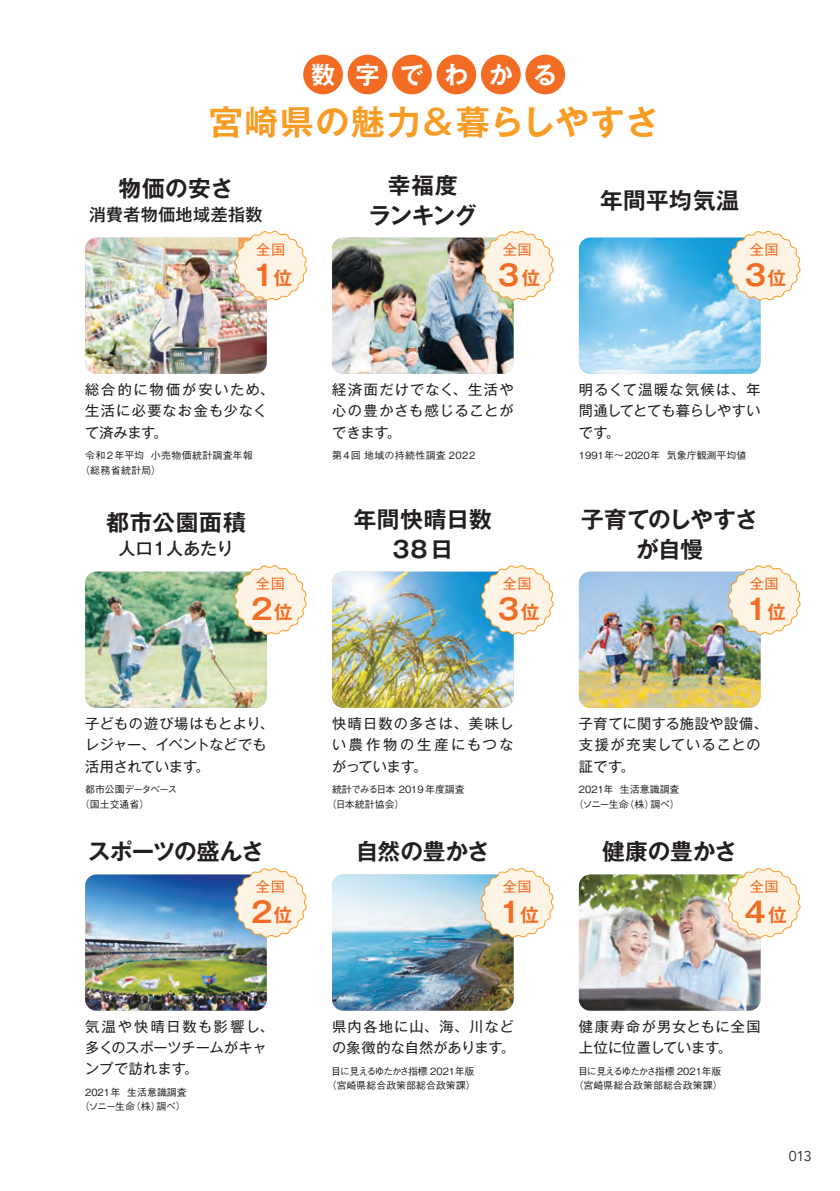
<style>
.page{position:relative;width:840px;height:1191px;background:#fff}
.page>*{position:absolute;margin:0;border:0;box-sizing:border-box;transform-origin:0 0}
.t1{font:700 34px "Gothic MB101 Pro De";letter-spacing:.04em;color:#f89c24}
.t2{font:700 28.4px "Gothic MB101 Pro De";color:#f36c24}
.t3{font:700 24px "Gothic MB101 Pro De";letter-spacing:.84em;color:#fff}
.t4{font:700 22.6px "Gothic MB101 Pro De";color:#231f20}
.t5{font:700 22.6px/29.8px "Gothic MB101 Pro De";letter-spacing:-.02em;color:#231f20;text-align:center}
.t6{font:700 22.6px/29.8px "Gothic MB101 Pro De";letter-spacing:.025em;color:#231f20;text-align:center}
.t7{font:700 22.6px "Gothic MB101 Pro De";letter-spacing:-.04em;color:#231f20}
.t8{font:700 22.6px/29.8px "Gothic MB101 Pro De";letter-spacing:-.03em;color:#231f20;text-align:center}
.t9{font:500 17px "Gothic MB101 Pro";letter-spacing:.02em;color:#231f20}
.t10{font:500 17px "Gothic MB101 Pro";letter-spacing:-.035em;color:#231f20}
.t11{font:14.2px/21.2px "Gothic MB101 Pro";letter-spacing:.04em;color:#231f20}
.t12{font:14.2px/21.2px "Gothic MB101 Pro";letter-spacing:.005em;color:#231f20}
.t13{font:14.2px/21.2px "Gothic MB101 Pro";letter-spacing:.095em;color:#231f20}
.t14{font:14.2px "Gothic MB101 Pro";letter-spacing:.045em;color:#f36c24}
.t15{font:14.2px "Avenir";color:#231f20}
.t16{font:500 10px/14.2px "Gothic BBB Pro";color:#231f20;text-align:center}
.t17{font:500 10px/14.2px "Gothic BBB Pro";letter-spacing:.03em;color:#231f20}
.t18{font:500 10px "Gothic BBB Pro";letter-spacing:.035em;color:#231f20}
.s1{font-size:18.4px}
</style>
<div class="page">
<img style="left:85px;top:238px;width:181px;height:136px">
<img style="left:85px;top:571px;width:181px;height:137px">
<img style="left:85px;top:874px;width:181px;height:136px">
<img style="left:332px;top:238px;width:181px;height:136px">
<img style="left:332px;top:571px;width:181px;height:137px">
<img style="left:332px;top:874px;width:181px;height:136px">
<img style="left:578px;top:238px;width:182px;height:136px">
<img style="left:578px;top:571px;width:182px;height:137px">
<img style="left:578px;top:874px;width:182px;height:136px">
<svg style="left:234px;top:231px;width:73px;height:69px;background:#faeddc"></svg>
<svg style="left:481px;top:231px;width:72px;height:69px;background:#f6ebdc"></svg>
<svg style="left:481px;top:868px;width:72px;height:69px;background:#f1e9dc"></svg>
<svg style="left:727px;top:868px;width:73px;height:69px;background:#faeedb"></svg>
<svg style="left:727px;top:565px;width:73px;height:70px;background:#f3ecde"></svg>
<svg style="left:234px;top:565px;width:72px;height:70px;background:#eee7d5"></svg>
<svg style="left:234px;top:868px;width:72px;height:69px;background:#eee7dd"></svg>
<svg style="left:727px;top:231px;width:73px;height:69px;background:#edebe0"></svg>
<svg style="left:481px;top:565px;width:72px;height:70px;background:#e9e8de"></svg>
<div style="left:303px;top:55px;width:40px;height:39px;background:#f36c24;border-radius:50%"></div>
<div style="left:347px;top:55px;width:40px;height:39px;background:#f36c24;border-radius:50%"></div>
<div style="left:392px;top:55px;width:39px;height:39px;background:#f36c24;border-radius:50%"></div>
<div style="left:436px;top:55px;width:40px;height:39px;background:#f36c24;border-radius:50%"></div>
<div style="left:480px;top:55px;width:40px;height:39px;background:#f36c24;border-radius:50%"></div>
<div style="left:525px;top:55px;width:40px;height:39px;background:#f36c24;border-radius:50%"></div>
<h3 class="t3" style="left:311px;top:55px;width:248px">数字でわかる</h3>
<h1 class="t1" style="left:209px;top:94px;width:452px">宮崎県の魅力＆暮らしやすさ</h1>
<h3 class="t4" style="left:118px;top:169px;width:117px">物価の安さ</h3>
<p class="t9" style="left:89px;top:201px;width:175px">消費者物価地域差指数</p>
<h3 class="t8" style="left:368px;top:167px;width:110px">幸福度<br>ランキング</h3>
<h3 class="t4" style="left:599px;top:181px;width:140px">年間平均気温</h3>
<p class="t14" style="left:256px;top:237px;width:30px">全国</p>
<h2 class="t2" style="left:249px;top:251px;width:45px">１<span class="s1">位</span></h2>
<p class="t13" style="left:85px;top:377px;width:190px">総合的に物価が安いため、生活に必要なお金も少なくて済みます。</p>
<p class="t17" style="left:80px;top:447px;width:174px;text-indent:5px">令和２年平均 小売物価統計調査年報（総務省統計局）</p>
<h3 class="t4" style="left:106px;top:503px;width:141px">都市公園面積</h3>
<p class="t10" style="left:118px;top:535px;width:116px">人口１人あたり</p>
<p class="t14" style="left:256px;top:572px;width:30px">全国</p>
<h2 class="t2" style="left:251px;top:585px;width:43px">2<span class="s1">位</span></h2>
<p class="t12" style="left:85px;top:711px;width:190px">子どもの遊び場はもとより、レジャー、イベントなどでも活用されています。</p>
<p class="t16" style="left:80px;top:781px;width:99px;text-align:left;text-indent:5px">都市公園データベース（国土交通省）</p>
<h3 class="t7" style="left:88px;top:833px;width:178px">スポーツの盛んさ</h3>
<p class="t14" style="left:256px;top:874px;width:30px">全国</p>
<h2 class="t2" style="left:251px;top:888px;width:43px">2<span class="s1">位</span></h2>
<p class="t11" style="left:85px;top:1014px;width:190px">気温や快晴日数も影響し、多くのスポーツチームがキャンプで訪れます。</p>
<p class="t16" style="left:80px;top:1084px;width:108px">2021年 生活意識調査（ソニー生命（株）調べ）</p>
<p class="t14" style="left:502px;top:237px;width:30px">全国</p>
<h2 class="t2" style="left:494px;top:251px;width:47px">３<span class="s1">位</span></h2>
<p class="t11" style="left:332px;top:377px;width:183px;text-align:justify">経済面だけでなく、生活や心の豊かさも感じることができます。</p>
<p class="t14" style="left:749px;top:237px;width:30px">全国</p>
<h2 class="t2" style="left:744px;top:251px;width:43px">3<span class="s1">位</span></h2>
<p class="t11" style="left:578px;top:377px;width:183px;text-align:justify">明るくて温暖な気候は、年間通してとても暮らしやすいです。</p>
<p class="t18" style="left:332px;top:447px;width:145px">第４回 地域の持続性調査 2022</p>
<p class="t16" style="left:578px;top:447px;width:169px">1991年〜2020年 気象庁観測平均値</p>
<h3 class="t6" style="left:354px;top:501px;width:139px">年間快晴日数<br>38日</h3>
<p class="t14" style="left:502px;top:572px;width:30px">全国</p>
<h2 class="t2" style="left:497px;top:585px;width:43px">3<span class="s1">位</span></h2>
<p class="t11" style="left:332px;top:711px;width:183px;text-align:justify">快晴日数の多さは、美味しい農作物の生産にもつながっています。</p>
<h3 class="t5" style="left:581px;top:501px;width:178px">子育てのしやすさが自慢</h3>
<p class="t14" style="left:749px;top:572px;width:30px">全国</p>
<h2 class="t2" style="left:742px;top:585px;width:45px">１<span class="s1">位</span></h2>
<p class="t11" style="left:578px;top:711px;width:190px">子育てに関する施設や設備、支援が充実していることの証です。</p>
<p class="t16" style="left:326px;top:781px;width:139px;text-align:left;text-indent:5px">統計でみる日本 2019年度調査（日本統計協会）</p>
<p class="t16" style="left:573px;top:781px;width:107px">2021年 生活意識調査（ソニー生命（株）調べ）</p>
<h3 class="t4" style="left:355px;top:833px;width:136px">自然の豊かさ</h3>
<h3 class="t4" style="left:601px;top:833px;width:136px">健康の豊かさ</h3>
<p class="t14" style="left:502px;top:874px;width:30px">全国</p>
<h2 class="t2" style="left:495px;top:888px;width:45px">１<span class="s1">位</span></h2>
<p class="t14" style="left:749px;top:874px;width:30px">全国</p>
<h2 class="t2" style="left:744px;top:888px;width:44px">4<span class="s1">位</span></h2>
<p class="t11" style="left:332px;top:1014px;width:184px">県内各地に山、海、川などの象徴的な自然があります。</p>
<p class="t11" style="left:578px;top:1014px;width:183px">健康寿命が男女ともに全国上位に位置しています。</p>
<p class="t16" style="left:326px;top:1062px;width:150px">目に見えるゆたかさ指標 2021年版（宮崎県総合政策部総合政策課）</p>
<p class="t16" style="left:573px;top:1062px;width:150px">目に見えるゆたかさ指標 2021年版（宮崎県総合政策部総合政策課）</p>
<p class="t15" style="left:788px;top:1147px;width:24px">013</p>
</div>
